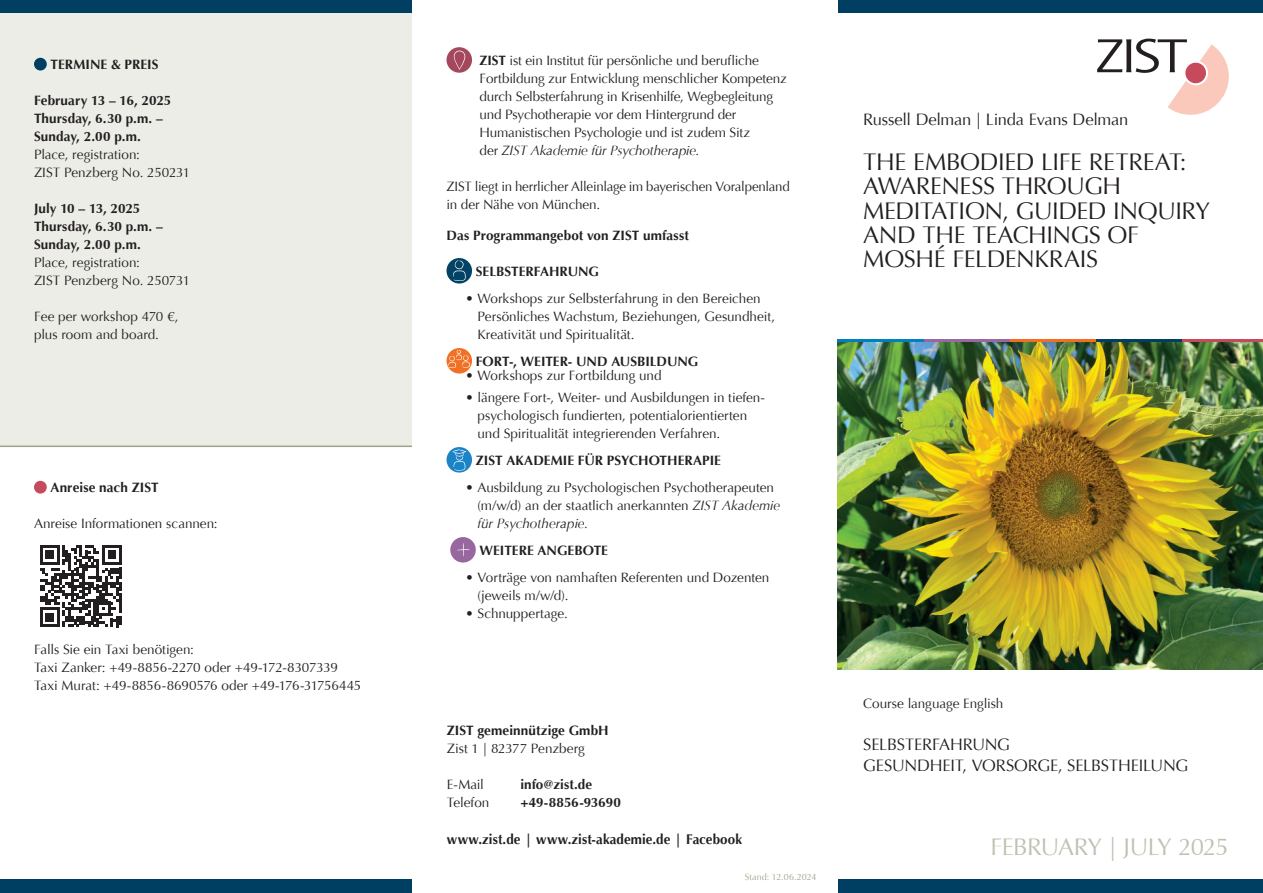
<style>
.page{position:relative;width:1263px;height:893px;background:#fff}
.page>*{position:absolute;margin:0;border:0;box-sizing:border-box;transform-origin:0 0}
.t1{font:24px/24px "Optima LT Pro";letter-spacing:-.015em;color:#231f20}
.t2{font:24px "Optima LT Pro";letter-spacing:-.03em;color:#c2c0b2}
.t3{font:16.5px/21px "Optima LT Pro";letter-spacing:-.015em;color:#231f20}
.t4{font:700 13.95px "Optima LT Pro";letter-spacing:.01em;color:#231f20;scale:.96 1}
.t5{font:13.5px/18px "Optima LT Pro";letter-spacing:-.005em;color:#231f20}
.t6{font:700 13.5px/18px "Optima LT Pro";letter-spacing:.005em;color:#231f20}
.t7{font:9px "Optima LT Pro";letter-spacing:.005em;color:#a3a08c}
.s1{font-weight:700}
.s2{font-style:italic}
</style>
<div class="page">
<div style="left:0;top:13px;width:412px;height:434px;background:#edede8"></div>
<div style="left:0;top:0;width:1263px;height:13px;background:#003e62"></div>
<div style="left:0;top:879px;width:1263px;height:14px;background:#003e62"></div>
<div style="left:412px;top:0;width:426px;height:893px;background:#fff"></div>
<svg style="left:1097px;top:39px;width:132px;height:76px"></svg>
<img style="left:838px;top:341px;width:425px;height:328px">
<hr style="left:838px;top:339px;width:86px;height:2px;background:#0080c1">
<hr style="left:924px;top:339px;width:86px;height:2px;background:#9967a5">
<hr style="left:1010px;top:339px;width:86px;height:2px;background:#f36e21">
<hr style="left:1096px;top:339px;width:86px;height:2px;background:#003e62">
<hr style="left:1182px;top:339px;width:81px;height:2px;background:#c6495c">
<div style="left:34px;top:481px;width:13px;height:13px;background:#c6495c;border-radius:50%"></div>
<svg style="left:40px;top:545px;width:82px;height:82px"></svg>
<div style="left:446px;top:47px;width:26px;height:26px;background:#a5485d;border-radius:50%"></div>
<svg style="left:454px;top:51px;width:12px;height:19px"></svg>
<svg style="left:446px;top:258px;width:26px;height:26px"></svg>
<svg style="left:453px;top:260px;width:13px;height:21px"></svg>
<svg style="left:446px;top:348px;width:26px;height:26px"></svg>
<svg style="left:448px;top:350px;width:22px;height:18px"></svg>
<svg style="left:446px;top:447px;width:26px;height:26px"></svg>
<svg style="left:453px;top:449px;width:13px;height:22px"></svg>
<div style="left:450px;top:537px;width:26px;height:26px;background:#9967a0;border-radius:50%"></div>
<svg style="left:457px;top:543px;width:13px;height:13px"></svg>
<div style="left:34px;top:58px;width:13px;height:13px;background:#003e62;border-radius:50%"></div>
<p class="t6" style="left:51px;top:55px;width:109px">TERMINE &amp; PREIS</p>
<p class="t6" style="left:34px;top:91px;width:139px">February 13 – 16, 2025<br>Thursday, 6.30 p.m. –<br>Sunday, 2.00 p.m.</p>
<p class="t5" style="left:34px;top:146px;width:158px">Place, registration:<br>ZIST Penzberg No. 250231</p>
<p class="t6" style="left:34px;top:199px;width:130px">July 10 – 13, 2025<br>Thursday, 6.30 p.m. –<br>Sunday, 2.00 p.m.</p>
<p class="t5" style="left:34px;top:254px;width:158px">Place, registration:<br>ZIST Penzberg No. 250731</p>
<p class="t5" style="left:34px;top:308px;width:146px">Fee per workshop 470 €, plus room and board.</p>
<p class="t6" style="left:51px;top:478px;width:110px">Anreise nach ZIST</p>
<p class="t5" style="left:34px;top:515px;width:185px">Anreise Informationen scannen:</p>
<p class="t5" style="left:34px;top:641px;width:329px">Falls Sie ein Taxi benötigen:<br>Taxi Zanker: +49-8856-2270 oder +49-172-8307339<br>Taxi Murat: +49-8856-8690576 oder +49-176-31756445</p>
<p class="t5" style="left:479px;top:52px;width:309px"><span class="s1">ZIST</span> ist ein Institut für persönliche und berufliche Fortbildung zur Entwicklung menschlicher Kompetenz durch Selbsterfahrung in Krisenhilfe, Wegbegleitung und Psychotherapie vor dem Hintergrund der Humanistischen Psychologie und ist zudem Sitz<br>der <span class="s2">ZIST Akademie für Psychotherapie.</span></p>
<p class="t5" style="left:446px;top:178px;width:345px">ZIST liegt in herrlicher Alleinlage im bayerischen Voralpenland in der Nähe von München.</p>
<p class="t6" style="left:446px;top:226px;width:244px">Das Programmangebot von ZIST umfasst</p>
<p class="t6" style="left:476px;top:262px;width:125px">SELBSTERFAHRUNG</p>
<p class="t5" style="left:478px;top:290px;width:299px;text-indent:-12px">• Workshops zur Selbsterfahrung in den Bereichen<br>Persönliches Wachstum, Beziehungen, Gesundheit,<br>Kreativität und Spiritualität.</p>
<p class="t6" style="left:476px;top:352px;width:224px">FORT-, WEITER- UND AUSBILDUNG</p>
<p class="t5" style="left:466px;top:366px;width:197px">• Workshops zur Fortbildung und</p>
<p class="t5" style="left:478px;top:389px;width:289px;text-indent:-12px">• längere Fort-, Weiter- und Ausbildungen in tiefen&shy;psychologisch fundierten, potentialorientierten und Spiritualität integrierenden Verfahren.</p>
<p class="t6" style="left:476px;top:451px;width:247px">ZIST AKADEMIE FÜR PSYCHOTHERAPIE</p>
<p class="t5" style="left:478px;top:479px;width:304px;text-indent:-12px">• Ausbildung zu Psychologischen Psychotherapeuten (m/w/d) an der staatlich anerkannten <span class="s2">ZIST Akademie für Psychotherapie.</span></p>
<p class="t6" style="left:479px;top:541px;width:130px">WEITERE ANGEBOTE</p>
<p class="t5" style="left:478px;top:569px;width:293px;text-indent:-12px">• Vorträge von namhaften Referenten und Dozenten (jeweils m/w/d).</p>
<p class="t5" style="left:466px;top:605px;width:104px">• Schnuppertage.</p>
<p class="t6" style="left:447px;top:721px;width:163px">ZIST gemeinnützige GmbH</p>
<p class="t5" style="left:447px;top:740px;width:140px">Zist 1 | 82377 Penzberg</p>
<p class="t5" style="left:447px;top:776px;width:39px">E-Mail</p>
<p class="t6" style="left:520px;top:775px;width:73px">info@zist.de</p>
<p class="t5" style="left:447px;top:794px;width:44px">Telefon</p>
<p class="t6" style="left:520px;top:793px;width:102px">+49-8856-93690</p>
<p class="t4" style="left:447px;top:831px;width:309px">www.zist.de | www.zist-akademie.de | Facebook</p>
<p class="t7" style="left:745px;top:872px;width:73px">Stand: 12.06.2024</p>
<p class="t3" style="left:863px;top:109px;width:266px">Russell Delman | Linda Evans Delman</p>
<h1 class="t1" style="left:863px;top:151px;width:348px">THE EMBODIED LIFE RETREAT:<br>AWARENESS THROUGH<br>MEDITATION, GUIDED INQUIRY<br>AND THE TEACHINGS OF<br>MOSHÉ FELDENKRAIS</h1>
<p class="t5" style="left:863px;top:695px;width:142px">Course language English</p>
<p class="t3" style="left:863px;top:734px;width:327px">SELBSTERFAHRUNG<br>GESUNDHEIT, VORSORGE, SELBSTHEILUNG</p>
<h1 class="t2" style="left:990px;top:831px;width:240px">FEBRUARY | JULY 2025</h1>
</div>
